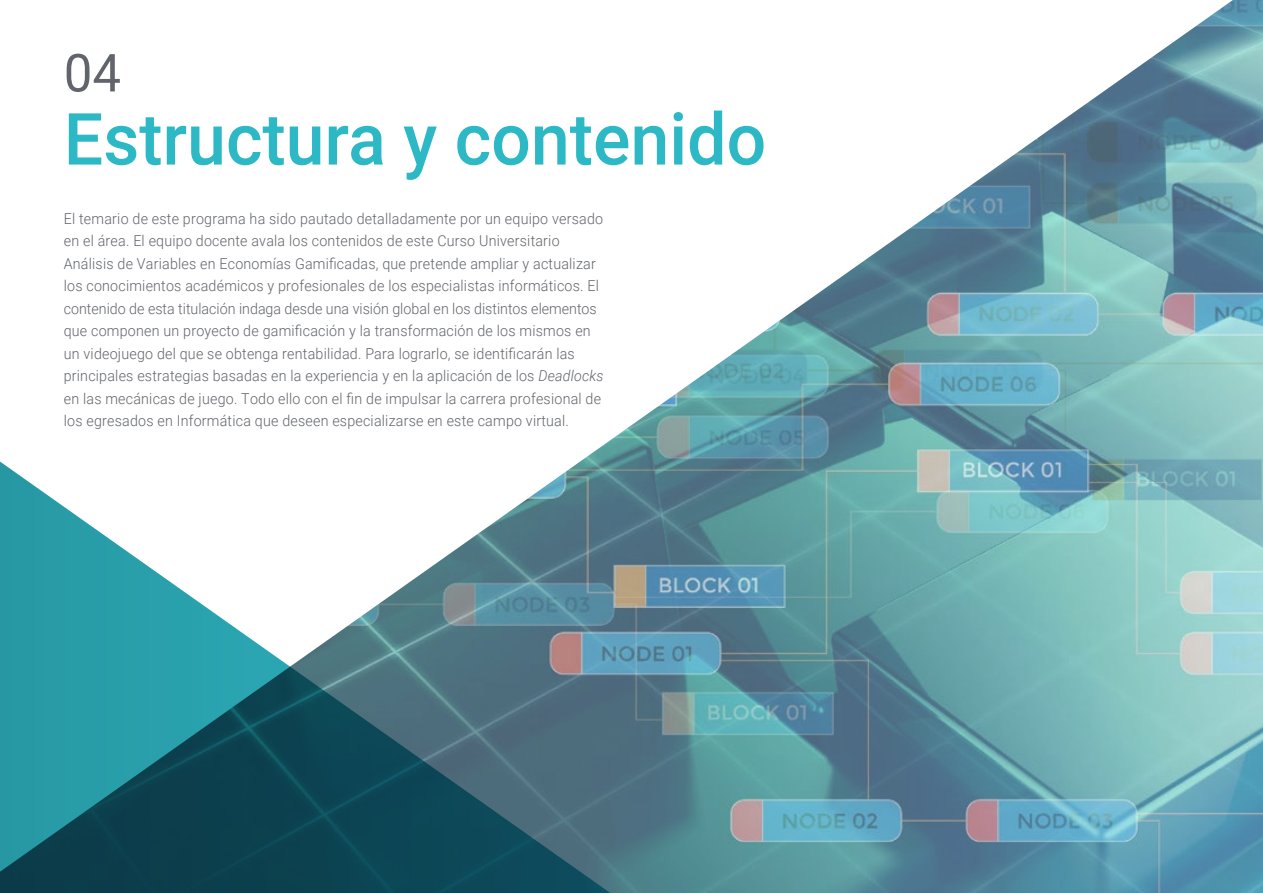
<style>
.page{position:relative;width:1263px;height:893px;background:#fff}
.page>*{position:absolute;margin:0;border:0;box-sizing:border-box;transform-origin:0 0}
.t1{font:500 72px "Roboto";color:#2db8c5}
.t2{font:52.5px "Roboto";color:#61646a}
.t3{font:300 15px/22.5px "Roboto";letter-spacing:.015em;color:#61646a;scale:.95 1}
.s1{font-style:italic}
</style>
<div class="page">
<img style="left:602px;top:0;width:661px;height:893px">
<svg style="left:0;top:446px;width:640px;height:447px"></svg>
<h2 class="t2" style="left:64px;top:36px;width:59px">04</h2>
<h1 class="t1" style="left:64px;top:89px;width:704px">Estructura y contenido</h1>
<p class="t3" style="left:64px;top:207px;width:570px">El temario de este programa ha sido pautado detalladamente por un equipo versado en el área. El equipo docente avala los contenidos de este Curso Universitario Análisis de Variables en Economías Gamificadas, que pretende ampliar y actualizar los conocimientos académicos y profesionales de los especialistas informáticos. El contenido de esta titulación indaga desde una visión global en los distintos elementos que componen un proyecto de gamificación y la transformación de los mismos en un videojuego del que se obtenga rentabilidad. Para lograrlo, se identificarán las principales estrategias basadas en la experiencia y en la aplicación de los <span class="s1">Deadlocks </span>en las mecánicas de juego. Todo ello con el fin de impulsar la carrera profesional de los egresados en Informática que deseen especializarse en este campo virtual.</p>
</div>
